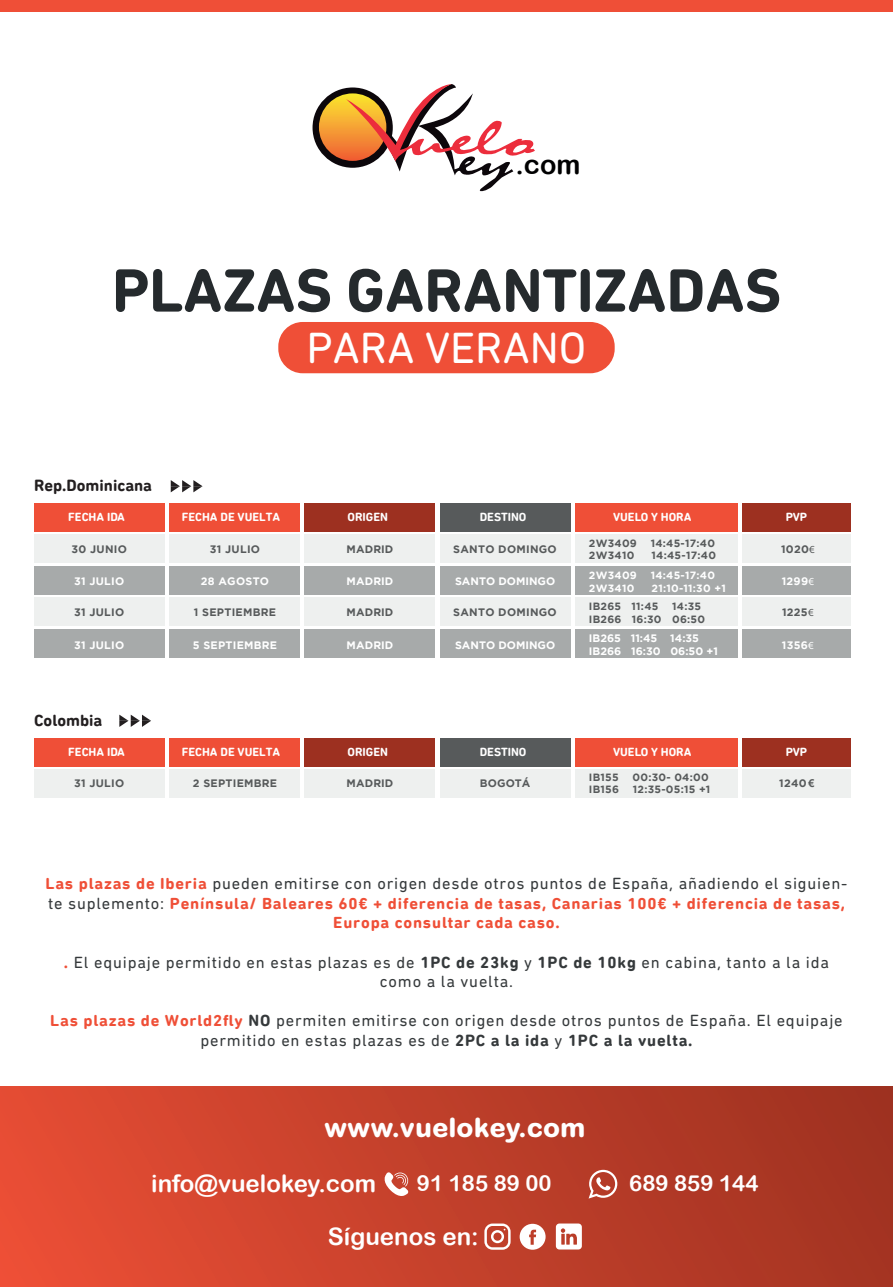
<style>
.page{position:relative;width:893px;height:1287px;background:#fff}
.page>*{position:absolute;margin:0;border:0;box-sizing:border-box;transform-origin:0 0}
.t1{font:700 62.1px "DIN Next Rounded LT Pro";letter-spacing:-.005em;color:#252a2d}
.t2{font:44.55px "DIN Next Rounded LT Pro";color:#fff}
.t3{font:27.15px "Arial Rounded MT Bold";color:#000001}
.t4{font:800 26.85px "Arial Rounded MT Std";color:#fff}
.t5{font:24px "Arial Rounded MT Bold";color:#fff}
.t6{font:22.05px "Arial Rounded MT Bold";color:#fff}
.t7{font:16.5px/19.5px "DIN Next Rounded LT Pro";letter-spacing:.05em;color:#35393b;text-align:center}
.t8{font:700 16.5px "DIN Next Rounded LT Pro";color:#231f20}
.t9{font:700 16.2px/19.5px "DIN Next Rounded LT Pro";letter-spacing:.05em;color:#ef4f37;text-align:center}
.t10{font:700 12px "DIN Next Rounded LT Pro";color:#fff}
.t11{font:700 10.8px "Gotham";letter-spacing:.025em;color:#575a5b}
.t12{font:700 10.8px/12.6px "Gotham";color:#fff}
.t13{font:700 10.8px "Gotham";letter-spacing:.025em;color:#fff}
.t14{font:700 10.5px/12.6px "Gotham";letter-spacing:.025em;color:#575a5b}
.t15{font:700 10.5px "Gotham";letter-spacing:.025em;color:#fff}
.s1{font-family:"Myriad Pro";font-weight:400}
.s2{font-family:"Arial"}
.s3{font-weight:700;font-size:16.2px;color:#ef4f37}
.s4{font-weight:400;font-size:16.5px;color:#35393b}
.s5{font-weight:700}
</style>
<div class="page">
<div style="left:34px;top:503px;width:131px;height:28px;background:#ef4f37"></div>
<div style="left:34px;top:535px;width:131px;height:28px;background:#eef0ef"></div>
<div style="left:34px;top:566px;width:131px;height:28px;background:#a7aaaa"></div>
<div style="left:34px;top:598px;width:131px;height:28px;background:#eef0ef"></div>
<div style="left:34px;top:629px;width:131px;height:28px;background:#a7aaaa"></div>
<div style="left:305px;top:503px;width:130px;height:28px;background:#9d3020"></div>
<div style="left:305px;top:535px;width:130px;height:28px;background:#eef0ef"></div>
<div style="left:305px;top:566px;width:130px;height:28px;background:#a7aaaa"></div>
<div style="left:305px;top:598px;width:130px;height:28px;background:#eef0ef"></div>
<div style="left:305px;top:629px;width:130px;height:28px;background:#a7aaaa"></div>
<div style="left:440px;top:503px;width:130px;height:28px;background:#575a5b"></div>
<div style="left:440px;top:535px;width:130px;height:28px;background:#eef0ef"></div>
<div style="left:440px;top:566px;width:130px;height:28px;background:#a7aaaa"></div>
<div style="left:440px;top:598px;width:130px;height:28px;background:#eef0ef"></div>
<div style="left:440px;top:629px;width:130px;height:28px;background:#a7aaaa"></div>
<div style="left:575px;top:503px;width:163px;height:28px;background:#ef4f37"></div>
<div style="left:575px;top:535px;width:163px;height:28px;background:#eef0ef"></div>
<div style="left:575px;top:566px;width:163px;height:28px;background:#a7aaaa"></div>
<div style="left:575px;top:598px;width:163px;height:28px;background:#eef0ef"></div>
<div style="left:575px;top:629px;width:163px;height:28px;background:#a7aaaa"></div>
<div style="left:743px;top:503px;width:108px;height:28px;background:#9d3020"></div>
<div style="left:743px;top:535px;width:108px;height:28px;background:#eef0ef"></div>
<div style="left:743px;top:566px;width:108px;height:28px;background:#a7aaaa"></div>
<div style="left:743px;top:598px;width:108px;height:28px;background:#eef0ef"></div>
<div style="left:743px;top:629px;width:108px;height:28px;background:#a7aaaa"></div>
<div style="left:169px;top:503px;width:131px;height:28px;background:#ef4f37"></div>
<div style="left:169px;top:535px;width:131px;height:28px;background:#eef0ef"></div>
<div style="left:169px;top:566px;width:131px;height:28px;background:#a7aaaa"></div>
<div style="left:169px;top:598px;width:131px;height:28px;background:#eef0ef"></div>
<div style="left:169px;top:629px;width:131px;height:28px;background:#a7aaaa"></div>
<svg style="left:171px;top:480px;width:32px;height:12px"></svg>
<div style="left:34px;top:738px;width:131px;height:28px;background:#ef4f37"></div>
<div style="left:34px;top:769px;width:131px;height:28px;background:#eef0ef"></div>
<div style="left:305px;top:738px;width:130px;height:28px;background:#9d3020"></div>
<div style="left:305px;top:769px;width:130px;height:28px;background:#eef0ef"></div>
<div style="left:440px;top:738px;width:130px;height:28px;background:#575a5b"></div>
<div style="left:440px;top:769px;width:130px;height:28px;background:#eef0ef"></div>
<div style="left:575px;top:738px;width:163px;height:28px;background:#ef4f37"></div>
<div style="left:575px;top:769px;width:163px;height:28px;background:#eef0ef"></div>
<div style="left:743px;top:738px;width:108px;height:28px;background:#9d3020"></div>
<div style="left:743px;top:769px;width:108px;height:28px;background:#eef0ef"></div>
<div style="left:169px;top:738px;width:131px;height:28px;background:#ef4f37"></div>
<div style="left:169px;top:769px;width:131px;height:28px;background:#eef0ef"></div>
<svg style="left:119px;top:714px;width:32px;height:13px"></svg>
<div style="left:0;top:0;width:893px;height:11px;background:#ef4f37"></div>
<div style="left:0;top:1086px;width:892px;height:200px;background:linear-gradient(to right,#e84e35,#9e3221)"></div>
<div style="left:278px;top:322px;width:337px;height:51px;background:#ef4f37;border-radius:24px"></div>
<svg style="left:381px;top:1172px;width:28px;height:24px"></svg>
<svg style="left:589px;top:1169px;width:28px;height:29px"></svg>
<svg style="left:484px;top:1223px;width:27px;height:26px"></svg>
<svg style="left:520px;top:1223px;width:26px;height:26px"></svg>
<svg style="left:556px;top:1223px;width:26px;height:26px"></svg>
<div style="left:313px;top:87px;width:80px;height:81px;background:#0c070b;border-radius:50%"></div>
<svg style="left:319px;top:93px;width:67px;height:68px"></svg>
<svg style="left:346px;top:84px;width:189px;height:107px"></svg>
<h3 class="t3" style="left:515px;top:148px;width:66px">.com</h3>
<h1 class="t1" style="left:112px;top:254px;width:671px">PLAZAS GARANTIZADAS</h1>
<p class="t8" style="left:34px;top:476px;width:119px">Rep.Dominicana</p>
<h2 class="t2" style="left:307px;top:322px;width:281px">PARA VERANO</h2>
<p class="t10" style="left:68px;top:510px;width:58px">FECHA IDA</p>
<p class="t10" style="left:182px;top:510px;width:100px">FECHA DE VUELTA</p>
<p class="t10" style="left:347px;top:510px;width:42px">ORIGEN</p>
<p class="t10" style="left:480px;top:510px;width:48px">DESTINO</p>
<p class="t10" style="left:613px;top:510px;width:80px">VUELO Y HORA</p>
<p class="t10" style="left:786px;top:510px;width:23px">PVP</p>
<p class="t11" style="left:72px;top:543px;width:57px">30 JUNIO</p>
<p class="t11" style="left:346px;top:543px;width:48px">MADRID</p>
<p class="t11" style="left:453px;top:543px;width:105px">SANTO DOMINGO</p>
<p class="t14" style="left:589px;top:536px;width:49px">2W3409</p>
<p class="t14" style="left:651px;top:536px;width:66px">14:45-17:40</p>
<p class="t14" style="left:589px;top:549px;width:47px">2W3410</p>
<p class="t14" style="left:652px;top:549px;width:66px">14:45-17:40</p>
<p class="t11" style="left:210px;top:543px;width:52px">31 JULIO</p>
<p class="t11" style="left:781px;top:543px;width:35px">1020<span class="s1">€</span></p>
<p class="t15" style="left:589px;top:569px;width:49px">2W3409</p>
<p class="t15" style="left:651px;top:569px;width:66px">14:45-17:40</p>
<p class="t15" style="left:589px;top:582px;width:47px">2W3410</p>
<p class="t15" style="left:652px;top:582px;width:76px">21:10-11:30 +1</p>
<p class="t12" style="left:74px;top:575px;width:52px">31 JULIO</p>
<p class="t12" style="left:346px;top:575px;width:48px">MADRID</p>
<p class="t12" style="left:455px;top:575px;width:102px">SANTO DOMINGO</p>
<p class="t13" style="left:201px;top:575px;width:70px">28 AGOSTO</p>
<p class="t12" style="left:782px;top:575px;width:34px">1299<span class="s1">€</span></p>
<p class="t14" style="left:589px;top:599px;width:71px">IB265 11:45</p>
<p class="t14" style="left:589px;top:599px;width:118px;text-indent:83px">14:35<br>IB266 16:30 06:50</p>
<p class="t11" style="left:74px;top:606px;width:52px">31 JULIO</p>
<p class="t11" style="left:346px;top:606px;width:48px">MADRID</p>
<p class="t11" style="left:453px;top:606px;width:105px">SANTO DOMINGO</p>
<p class="t11" style="left:194px;top:606px;width:84px">1 SEPTIEMBRE</p>
<p class="t11" style="left:782px;top:606px;width:33px">1225<span class="s1">€</span></p>
<p class="t12" style="left:74px;top:638px;width:52px">31 JULIO</p>
<p class="t12" style="left:346px;top:638px;width:48px">MADRID</p>
<p class="t12" style="left:455px;top:638px;width:102px">SANTO DOMINGO</p>
<p class="t12" style="left:589px;top:631px;width:131px">IB265 11:45 14:35<br>IB266 16:30 06:50 +1</p>
<p class="t13" style="left:193px;top:638px;width:86px">5 SEPTIEMBRE</p>
<p class="t12" style="left:782px;top:638px;width:33px">1356<span class="s1">€</span></p>
<p class="t8" style="left:34px;top:710px;width:70px">Colombia</p>
<p class="t10" style="left:68px;top:744px;width:58px">FECHA IDA</p>
<p class="t11" style="left:74px;top:777px;width:52px">31 JULIO</p>
<p class="t10" style="left:182px;top:744px;width:100px">FECHA DE VUELTA</p>
<p class="t11" style="left:193px;top:777px;width:86px">2 SEPTIEMBRE</p>
<p class="t10" style="left:347px;top:744px;width:42px">ORIGEN</p>
<p class="t11" style="left:346px;top:777px;width:48px">MADRID</p>
<p class="t10" style="left:480px;top:744px;width:48px">DESTINO</p>
<p class="t11" style="left:480px;top:777px;width:52px">BOGOTÁ</p>
<p class="t10" style="left:613px;top:744px;width:80px">VUELO Y HORA</p>
<p class="t14" style="left:589px;top:770px;width:31px">IB155</p>
<p class="t14" style="left:633px;top:770px;width:78px">00:30- 04:00</p>
<p class="t14" style="left:589px;top:783px;width:32px">IB156</p>
<p class="t14" style="left:633px;top:783px;width:79px">12:35-05:15 +1</p>
<p class="t10" style="left:786px;top:744px;width:23px">PVP</p>
<p class="t11" style="left:779px;top:777px;width:37px">1240 <span class="s2">€</span></p>
<p class="t7" style="left:46px;top:874px;width:803px"><span class="s3">Las plazas de Iberia</span> pueden emitirse con origen desde otros puntos de España, añadiendo el siguien-</p>
<p class="t9" style="left:48px;top:893px;width:798px"><span class="s4">te suplemento:</span> Península/ Baleares 60€ + diferencia de tasas, Canarias 100€ + diferencia de tasas,<br>Europa consultar cada caso.</p>
<p class="t7" style="left:64px;top:952px;width:766px"><span class="s3">.</span> El equipaje permitido en estas plazas es de <span class="s5">1PC de 23kg</span> y <span class="s5">1PC de 10kg</span> en cabina, tanto a la ida como a la vuelta.</p>
<p class="t7" style="left:50px;top:1010px;width:794px"><span class="s3">Las plazas de World2fly</span> <span class="s5">NO</span> permiten emitirse con origen desde otros puntos de España. El equipaje permitido en estas plazas es de <span class="s5">2PC a la ida</span> y <span class="s5">1PC a la vuelta.</span></p>
<h3 class="t4" style="left:324px;top:1111px;width:263px">www.vuelokey.com</h3>
<h3 class="t5" style="left:151px;top:1169px;width:226px">info@vuelokey.com</h3>
<h3 class="t6" style="left:417px;top:1170px;width:136px">91 185 89 00</h3>
<h3 class="t6" style="left:629px;top:1170px;width:131px">689 859 144</h3>
<h3 class="t5" style="left:328px;top:1222px;width:152px">Síguenos en:</h3>
</div>
